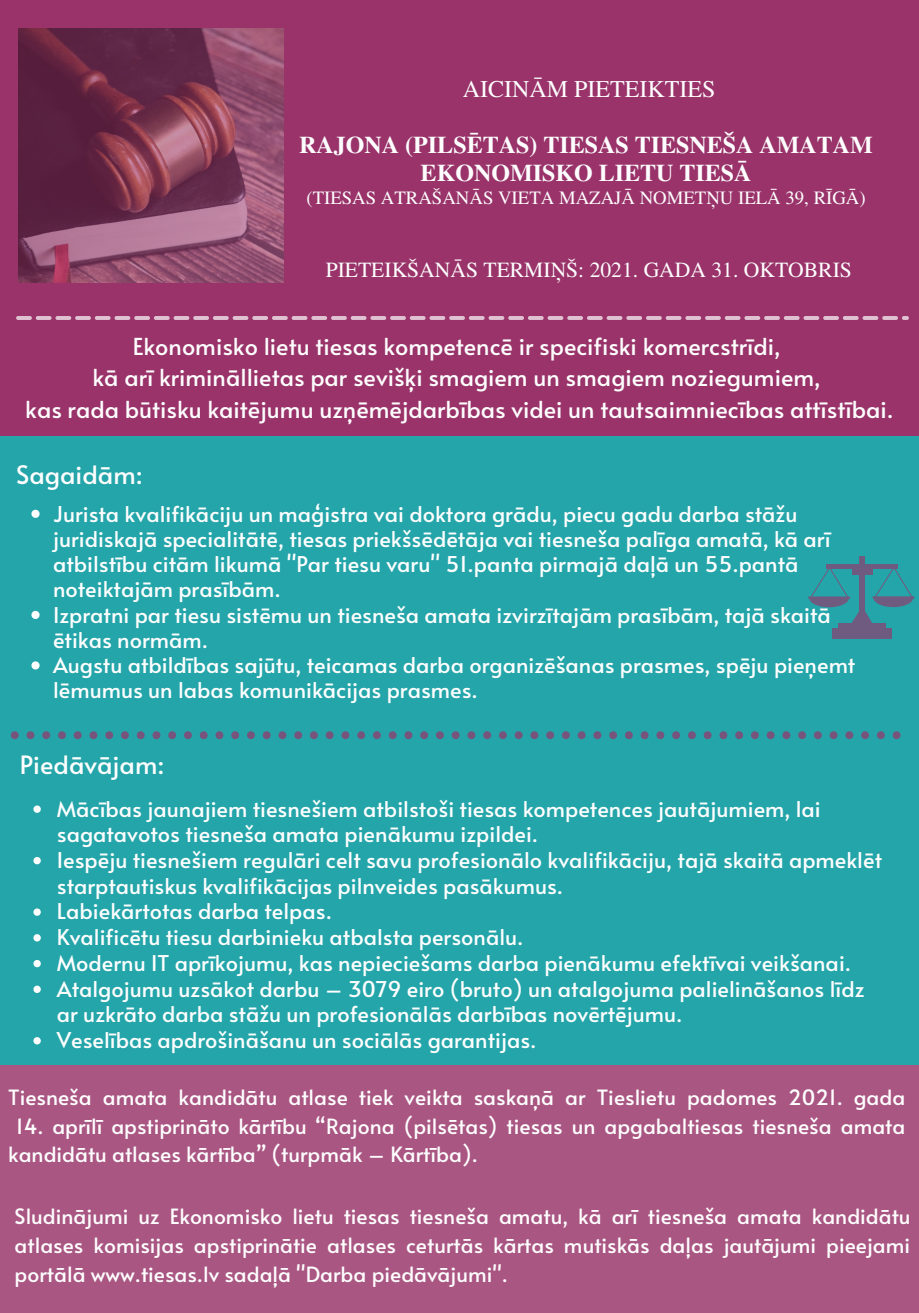
<style>
.page{position:relative;width:919px;height:1313px;background:#fff}
.page>*{position:absolute;margin:0;border:0;box-sizing:border-box;transform-origin:0 0}
.t1{font:25.2px "Alata";color:#fefefe}
.t2{font:700 23.97px/28.2px "Te X Gyre Termes";color:#fefefe;text-align:center}
.t3{font:23.97px "Te X Gyre Termes";color:#fefefe}
.t4{font:23.28px "Alata";color:#fefefe}
.t5{font:21.7px/25.2px "Alata";color:#fefefe}
.t6{font:21.53px "Te X Gyre Termes";color:#fefefe}
.t7{font:21px/28.9px "Alata";color:#fefefe}
.t8{font:18.72px "Te X Gyre Termes";color:#fefefe}
</style>
<div class="page">
<div style="left:0;top:436px;width:919px;height:628px;background:#24a5aa"></div>
<div style="left:0;top:0;width:919px;height:436px;background:#99336a"></div>
<img style="left:19px;top:29px;width:265px;height:253px">
<svg style="left:31px;top:510px;width:9px;height:8px"></svg>
<svg style="left:31px;top:611px;width:9px;height:8px"></svg>
<svg style="left:31px;top:661px;width:9px;height:8px"></svg>
<hr style="left:872px;top:596px;width:42px;height:2px;background:#99336a">
<hr style="left:808px;top:596px;width:42px;height:3px;background:#99336a">
<div style="left:859px;top:556px;width:6px;height:79px;background:#6f5b80"></div>
<div style="left:826px;top:564px;width:72px;height:5px;background:#6f5b80"></div>
<div style="left:838px;top:623px;width:48px;height:7px;background:#6f5b80"></div>
<div style="left:832px;top:629px;width:60px;height:10px;background:#6f5b80"></div>
<svg style="left:809px;top:569px;width:104px;height:54px"></svg>
<svg style="left:33px;top:805px;width:8px;height:8px"></svg>
<svg style="left:33px;top:857px;width:8px;height:7px"></svg>
<svg style="left:33px;top:908px;width:8px;height:7px"></svg>
<svg style="left:33px;top:934px;width:8px;height:7px"></svg>
<svg style="left:33px;top:960px;width:8px;height:7px"></svg>
<svg style="left:33px;top:985px;width:8px;height:8px"></svg>
<svg style="left:33px;top:1037px;width:8px;height:7px"></svg>
<svg style="left:11px;top:731px;width:889px;height:8px"></svg>
<div style="left:0;top:1065px;width:919px;height:247px;background:#aa5683"></div>
<svg style="left:16px;top:316px;width:893px;height:4px"></svg>
<p class="t3" style="left:463px;top:72px;width:254px">AICINĀM PIETEIKTIES</p>
<p class="t2" style="left:299px;top:130px;width:575px">RAJONA (PILSĒTAS) TIESAS TIESNEŠA AMATAM<br>EKONOMISKO LIETU TIESĀ</p>
<p class="t8" style="left:306px;top:184px;width:561px">(TIESAS ATRAŠANĀS VIETA MAZAJĀ NOMETŅU IELĀ 39, RĪGĀ)</p>
<p class="t6" style="left:326px;top:254px;width:528px">PIETEIKŠANĀS TERMIŅŠ: 2021. GADA 31. OKTOBRIS</p>
<p class="t4" style="left:133px;top:329px;width:649px">Ekonomisko lietu tiesas kompetencē ir specifiski komercstrīdi,</p>
<p class="t4" style="left:93px;top:361px;width:729px">kā arī krimināllietas par sevišķi smagiem un smagiem noziegumiem,</p>
<p class="t4" style="left:25px;top:392px;width:870px">kas rada būtisku kaitējumu uzņēmējdarbības videi un tautsaimniecības attīstībai.</p>
<p class="t1" style="left:16px;top:456px;width:128px">Sagaidām:</p>
<p class="t5" style="left:53px;top:500px;width:779px">Jurista kvalifikāciju un maģistra vai doktora grādu, piecu gadu darba stāžu juridiskajā specialitātē, tiesas priekšsēdētāja vai tiesneša palīga amatā, kā arī atbilstību citām likumā "Par tiesu varu" 51.panta pirmajā daļā un 55.pantā noteiktajām prasībām.</p>
<p class="t5" style="left:53px;top:601px;width:779px">Izpratni par tiesu sistēmu un tiesneša amata izvirzītajām prasībām, tajā skaitā ētikas normām.</p>
<p class="t5" style="left:53px;top:651px;width:804px">Augstu atbildības sajūtu, teicamas darba organizēšanas prasmes, spēju pieņemt lēmumus un labas komunikācijas prasmes.</p>
<p class="t1" style="left:20px;top:746px;width:146px">Piedāvājam:</p>
<p class="t5" style="left:57px;top:794px;width:765px;line-height:25.7px">Mācības jaunajiem tiesnešiem atbilstoši tiesas kompetences jautājumiem, lai sagatavotos tiesneša amata pienākumu izpildei.</p>
<p class="t5" style="left:57px;top:846px;width:827px;line-height:25.7px">Iespēju tiesnešiem regulāri celt savu profesionālo kvalifikāciju, tajā skaitā apmeklēt starptautiskus kvalifikācijas pilnveides pasākumus.</p>
<p class="t5" style="left:57px;top:898px;width:277px">Labiekārtotas darba telpas.</p>
<p class="t5" style="left:57px;top:923px;width:468px">Kvalificētu tiesu darbinieku atbalsta personālu.</p>
<p class="t5" style="left:57px;top:949px;width:796px">Modernu IT aprīkojumu, kas nepieciešams darba pienākumu efektīvai veikšanai.</p>
<p class="t5" style="left:57px;top:975px;width:809px;line-height:25.7px">Atalgojumu uzsākot darbu – 3079 eiro (bruto) un atalgojuma palielināšanos līdz ar uzkrāto darba stāžu un profesionālās darbības novērtējumu.</p>
<p class="t5" style="left:57px;top:1026px;width:481px">Veselības apdrošināšanu un sociālās garantijas.</p>
<p class="t7" style="left:8px;top:1081px;width:898px">Tiesneša amata kandidātu atlase tiek veikta saskaņā ar Tieslietu padomes 2021. gada</p>
<p class="t7" style="left:8px;top:1110px;width:898px;text-indent:8px">14. aprīlī apstiprināto kārtību “Rajona (pilsētas) tiesas un apgabaltiesas tiesneša amata kandidātu atlases kārtība” (turpmāk – Kārtība).</p>
<p class="t7" style="left:15px;top:1200px;width:897px;text-align:justify">Sludinājumi uz Ekonomisko lietu tiesas tiesneša amatu, kā arī tiesneša amata kandidātu atlases komisijas apstiprinātie atlases ceturtās kārtas mutiskās daļas jautājumi pieejami portālā www.tiesas.lv sadaļā "Darba piedāvājumi".</p>
</div>
